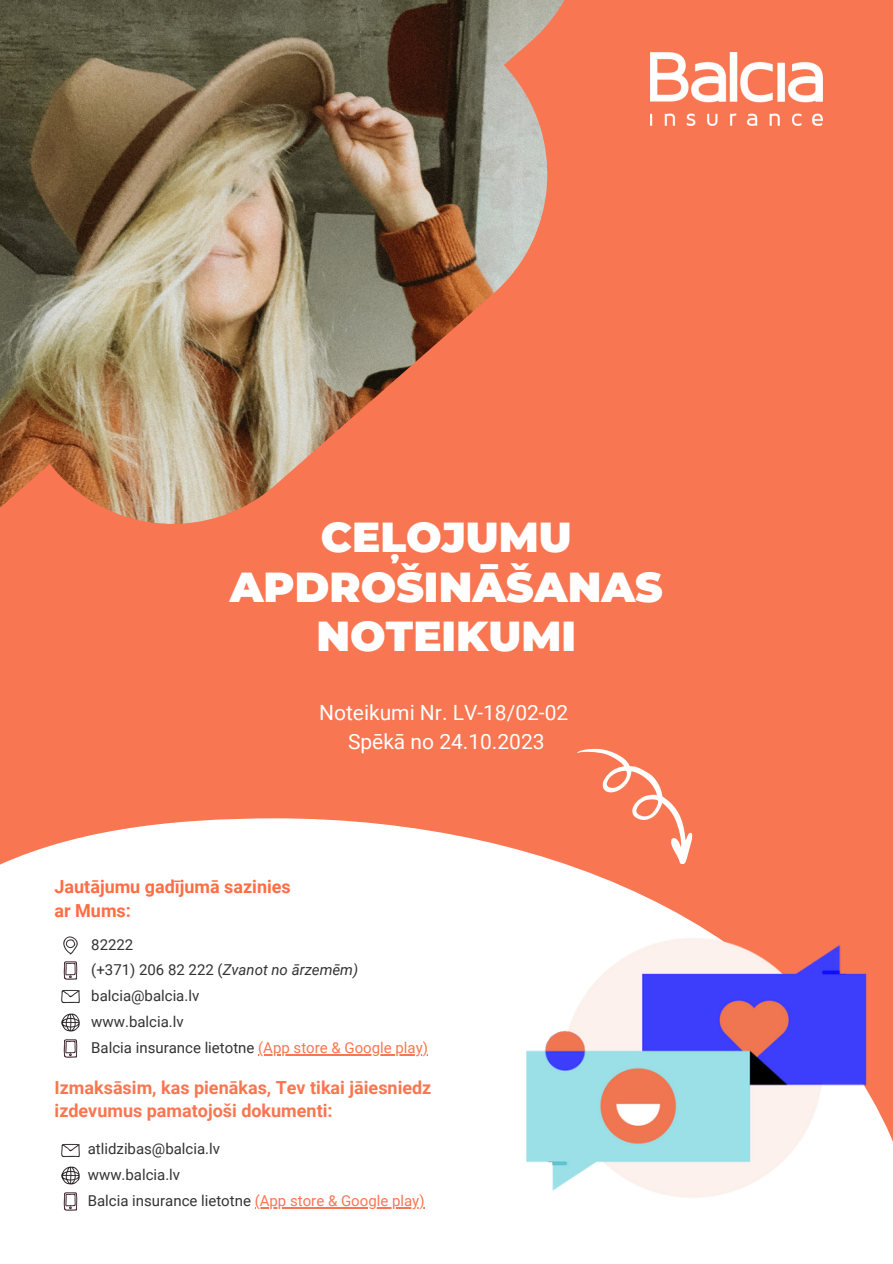
<style>
.page{position:relative;width:893px;height:1264px;background:#fff}
.page>*{position:absolute;margin:0;border:0;box-sizing:border-box;transform-origin:0 0}
.t1{font:900 42px/49.5px "Montserrat";color:#fff;text-align:center}
.t2{font:21px "Roboto";color:#fff}
.t3{font:700 18px/22.5px "Roboto";color:#f87651}
.t4{font:700 18px/23.5px "Roboto";color:#ff6d45}
.t5{font:15px "Roboto";color:#333}
.t6{font:italic 15px "Roboto";color:#333}
.s1{font-style:normal}
.s2{color:#f87651}
</style>
<div class="page">
<div style="left:0;top:568px;width:892px;height:694px;background:#f87651"></div>
<img style="left:0;top:0;width:892px;height:568px">
<img style="left:650px;top:52px;width:172px;height:73px">
<div style="left:0;top:818px;width:556px;height:444px;background:#fff"></div>
<img style="left:61px;top:1141px;width:18px;height:18px">
<img style="left:61px;top:1166px;width:18px;height:18px">
<hr style="left:255px;top:1207px;width:169px;height:1px;background:#f87651">
<img style="left:61px;top:1192px;width:18px;height:18px">
<img style="left:61px;top:936px;width:18px;height:18px">
<img style="left:61px;top:961px;width:18px;height:18px">
<img style="left:61px;top:987px;width:18px;height:18px">
<img style="left:61px;top:1013px;width:18px;height:18px">
<hr style="left:258px;top:1054px;width:170px;height:1px;background:#f87651">
<img style="left:61px;top:1039px;width:18px;height:18px">
<svg style="left:577px;top:748px;width:116px;height:113px"></svg>
<img style="left:411px;top:861px;width:481px;height:401px">
<p class="t1" style="left:230px;top:512px;width:434px">CEĻOJUMU<br>APDROŠINĀŠANAS<br>NOTEIKUMI</p>
<p class="t2" style="left:319px;top:700px;width:251px">Noteikumi Nr. LV-18/02-02</p>
<p class="t2" style="left:348px;top:730px;width:198px">Spēkā no 24.10.2023</p>
<p class="t4" style="left:55px;top:875px;width:238px">Jautājumu gadījumā sazinies ar Mums:</p>
<p class="t5" style="left:91px;top:935px;width:44px">82222</p>
<p class="t6" style="left:91px;top:961px;width:268px"><span class="s1">(+371) 206 82 222 (</span>Zvanot no ārzemēm)</p>
<p class="t5" style="left:91px;top:987px;width:109px">balcia@balcia.lv</p>
<p class="t5" style="left:91px;top:1013px;width:94px">www.balcia.lv</p>
<p class="t5" style="left:91px;top:1039px;width:338px">Balcia insurance lietotne <span class="s2">(App store &amp; Google play)</span></p>
<p class="t3" style="left:55px;top:1076px;width:378px">Izmaksāsim, kas pienākas, Tev tikai jāiesniedz izdevumus pamatojoši dokumenti:</p>
<p class="t5" style="left:88px;top:1140px;width:134px">atlidzibas@balcia.lv</p>
<p class="t5" style="left:88px;top:1166px;width:94px">www.balcia.lv</p>
<p class="t5" style="left:88px;top:1192px;width:338px">Balcia insurance lietotne <span class="s2">(App store &amp; Google play)</span></p>
</div>
